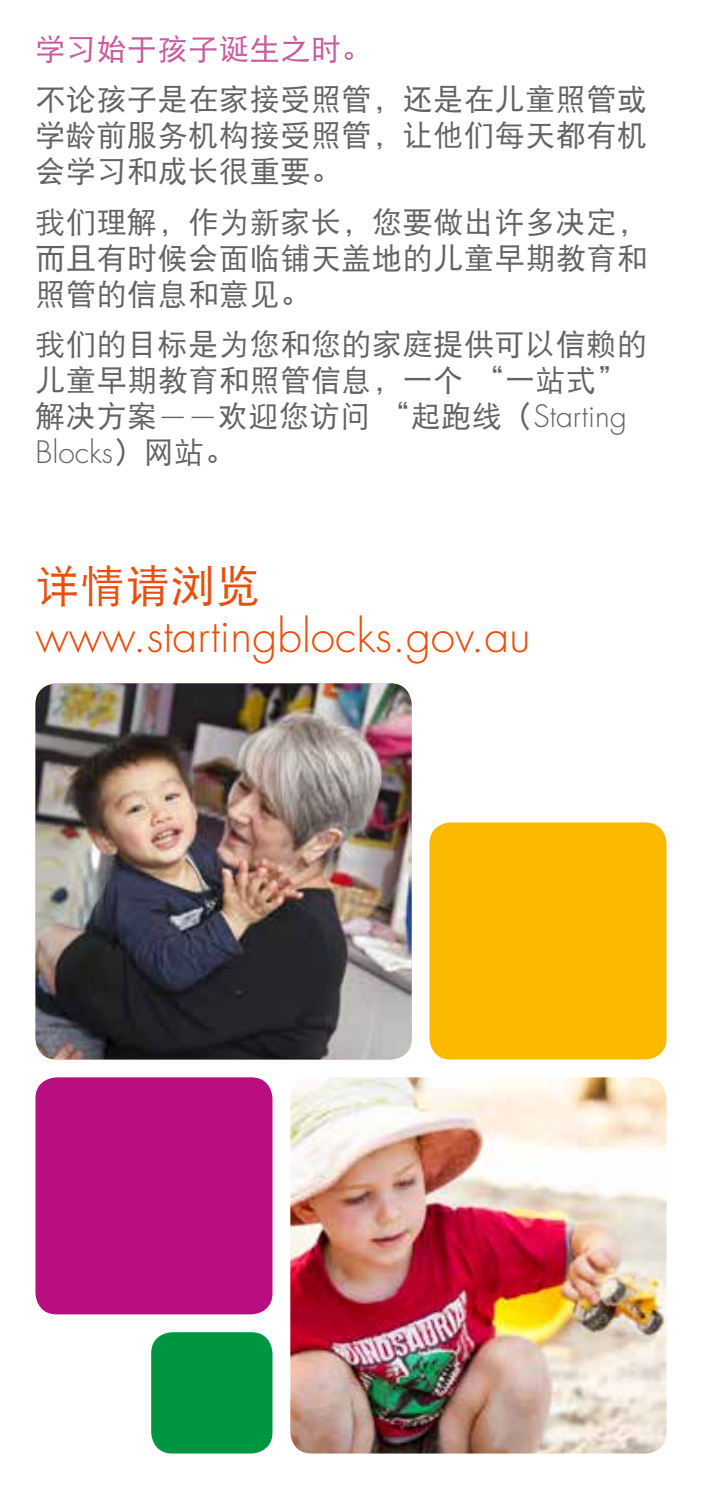
<style>
.page{position:relative;width:702px;height:1489px;background:#fff}
.page>*{position:absolute;margin:0;border:0;box-sizing:border-box;transform-origin:0 0}
.t1{font:300 44.25px "Futura Std";color:#e94e0f}
.t2{font:44.25px "DFP Hei W5";letter-spacing:.02em;color:#e94e0f}
.t3{font:30px/36px "DFP Hei W5";letter-spacing:.02em;color:#646363;text-align:justify}
.t4{font:30px "DFP Hei W5";letter-spacing:.02em;color:#c75c9f}
.t5{font:300 30px "Futura Std";color:#646363}
.s1{font-family:"Futura Std";font-weight:300}
.s2{font-family:"DFP Hei W5";font-weight:400}
</style>
<div class="page">
<img style="left:290px;top:1077px;width:376px;height:376px">
<div style="left:429px;top:822px;width:237px;height:237px;background:#fbba00;border-radius:21px"></div>
<img style="left:35px;top:683px;width:376px;height:376px">
<div style="left:151px;top:1331px;width:121px;height:122px;background:#009641;border-radius:21px"></div>
<div style="left:35px;top:1077px;width:237px;height:237px;background:#b80e80;border-radius:21px"></div>
<p class="t4" style="left:35px;top:33px;width:338px">学习始于孩子诞生之时。</p>
<p class="t3" style="left:35px;top:81px;width:613px">不论孩子是在家接受照管，还是在儿童照管或学龄前服务机构接受照管，让他们每天都有机会学习和成长很重要。</p>
<p class="t3" style="left:35px;top:203px;width:613px">我们理解，作为新家长，您要做出许多决定，而且有时候会面临铺天盖地的儿童早期教育和照管的信息和意见。</p>
<p class="t3" style="left:35px;top:325px;width:613px;text-align:left">我们的目标是为您和您的家庭提供可以信赖的儿童早期教育和照管信息，一个 “一站式”解决方案<span class="s1">——</span>欢迎您访问 “起跑线（<span class="s1">Starting</span></p>
<p class="t5" style="left:35px;top:434px;width:201px">Blocks<span class="s2">）网站。</span></p>
<h1 class="t2" style="left:35px;top:562px;width:227px">详情请浏览</h1>
<h1 class="t1" style="left:35px;top:609px;width:496px">www.startingblocks.gov.au</h1>
</div>
